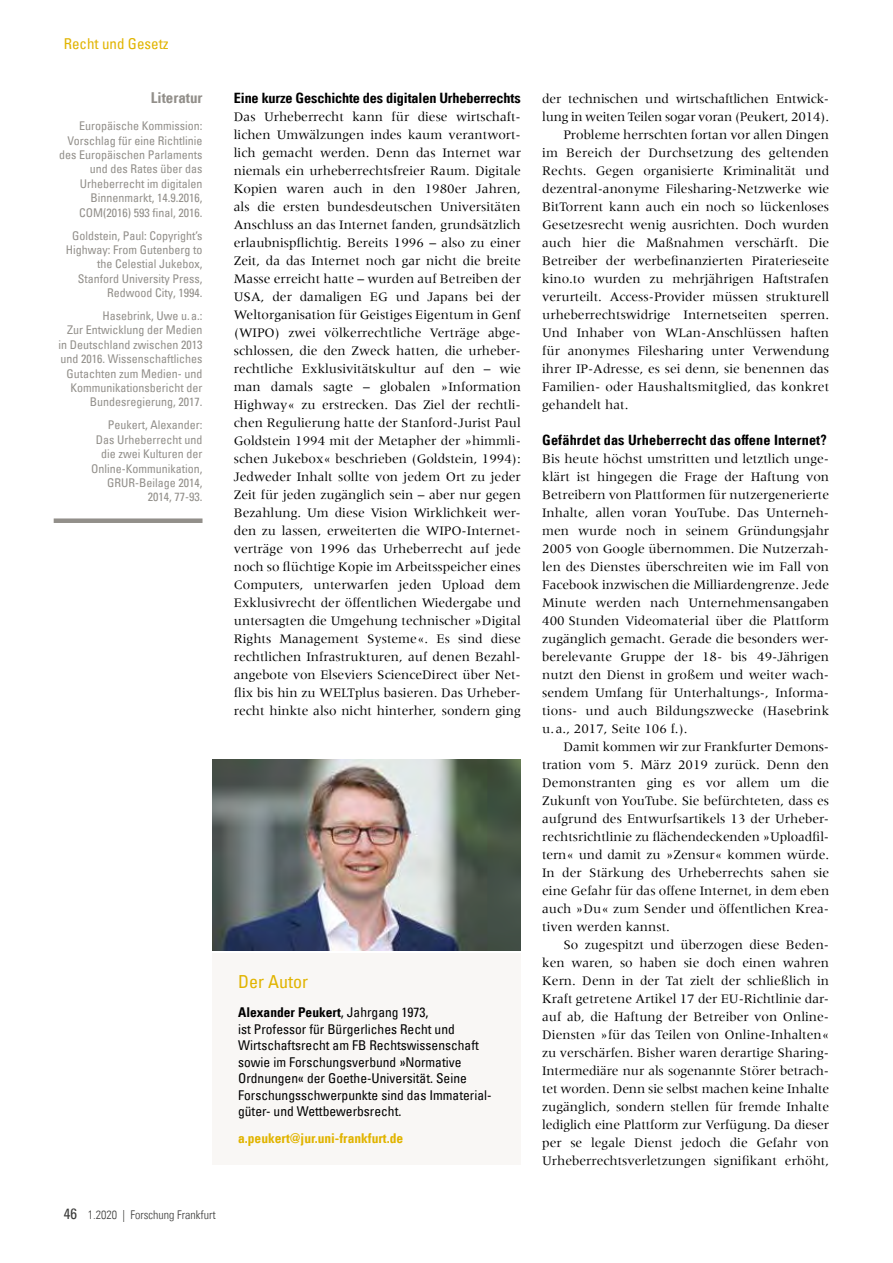
<style>
.page{position:relative;width:893px;height:1263px;background:#fff}
.page>*{position:absolute;margin:0;border:0;box-sizing:border-box;transform-origin:0 0}
.t1{font:condensed 18px "Univers Com 57";color:#e1b400}
.t2{font:condensed 15px "Univers Com 57";color:#e1b400}
.t3{font:15px "Univers Com 67 Bold Cond";color:#928f8a}
.t4{font:14.25px "Univers Com 67 Bold Cond";letter-spacing:-.01em;color:#000}
.t5{font:14.25px "Univers Com 67 Bold Cond";letter-spacing:.01em;color:#000}
.t6{font:13.5px/18px "Meridien";color:#000;text-align:justify}
.t7{font:condensed 13.5px/16.5px "Univers Com 57";color:#000}
.t8{font:13.5px "Univers Com 67 Bold Cond";color:#000}
.t9{font:13.5px "Univers Com 67 Bold Cond";color:#e1b400}
.t10{font:condensed 12px/14.4px "Univers Com 57";color:#928f8a;text-align:right}
.t11{font:12px "Univers Com 47 Light Cond";color:#3c3c3b}
.s1{font-family:"Univers Com 57";font-stretch:condensed}
.s2{font-family:"Univers Com 57";font-stretch:condensed;font-size:15px}
</style>
<div class="page">
<div style="left:54px;top:518px;width:149px;height:5px;background:#928f8a"></div>
<div style="left:213px;top:953px;width:308px;height:212px;background:#f9f7f5"></div>
<img style="left:213px;top:760px;width:308px;height:190px">
<p class="t2" style="left:64px;top:34px;width:106px">Recht und Gesetz</p>
<p class="t3" style="left:151px;top:89px;width:53px">Literatur</p>
<p class="t10" style="left:59px;top:119px;width:145px">Europäische Kommission:<br>Vorschlag für eine Richtlinie des Europäischen Parlaments und des Rates über das<br>Urheberrecht im digitalen<br>Binnenmarkt, 14.9.2016,<br>COM(2016) 593 final, 2016.</p>
<p class="t10" style="left:66px;top:228px;width:138px">Goldstein, Paul: Copyright’s<br>Highway: From Gutenberg to the Celestial Jukebox,<br>Stanford University Press,<br>Redwood City, 1994.</p>
<p class="t10" style="left:59px;top:308px;width:145px">Hasebrink, Uwe u. a.:<br>Zur Entwicklung der Medien in Deutschland zwischen 2013 und 2016. Wissenschaftliches<br>Gutachten zum Medien- und<br>Kommunikationsbericht der<br>Bundesregierung, 2017.</p>
<p class="t10" style="left:91px;top:418px;width:113px">Peukert, Alexander:<br>Das Urheberrecht und die zwei Kulturen der<br>Online-Kommunikation,<br>GRUR-Beilage 2014,<br>2014, 77-93.</p>
<p class="t4" style="left:234px;top:89px;width:288px">Eine kurze Geschichte des digitalen Urheberrechts</p>
<p class="t6" style="left:234px;top:108px;width:289px;text-align:left">Das Urheberrecht kann für diese wirtschaft&shy;lichen Umwälzungen indes kaum verantwort&shy;lich gemacht werden. Denn das Internet war niemals ein urheberrechtsfreier Raum. Digitale Kopien waren auch in den 1980er Jahren, als die ersten bundesdeutschen Universitäten Anschluss an das Internet fanden, grundsätzlich erlaubnispflichtig. Bereits 1996 – also zu einer Zeit, da das Internet noch gar nicht die breite Masse erreicht hatte – wurden auf Betreiben der USA, der damaligen EG und Japans bei der Weltorganisation für Geistiges Eigentum in Genf (WIPO) zwei völkerrechtliche Verträge abge&shy;schlossen, die den Zweck hatten, die urheber&shy;rechtliche Exklusivitätskultur auf den – wie man damals sagte – globalen »Information Highway« zu erstrecken. Das Ziel der rechtli&shy;chen Regulierung hatte der Stanford-Jurist Paul Goldstein 1994 mit der Metapher der »himmli&shy;schen Jukebox« beschrieben (Goldstein, 1994):<br>Jedweder Inhalt sollte von jedem Ort zu jeder Zeit für jeden zugänglich sein – aber nur gegen Bezahlung. Um diese Vision Wirklichkeit wer&shy;den zu lassen, erweiterten die WIPO-Internet&shy;verträge von 1996 das Urheberrecht auf jede noch so flüchtige Kopie im Arbeitsspeicher eines Computers, unterwarfen jeden Upload dem Exklusivrecht der öffentlichen Wiedergabe und untersagten die Umgehung technischer »Digital Rights Management Systeme«. Es sind diese rechtlichen Infrastrukturen, auf denen Bezahl&shy;angebote von Elseviers ScienceDirect über Net&shy;flix bis hin zu WELTplus basieren. Das Urheber&shy;recht hinkte also nicht hinterher, sondern ging</p>
<h1 class="t1" style="left:238px;top:970px;width:71px">Der Autor</h1>
<p class="t8" style="left:238px;top:1004px;width:192px">Alexander Peukert<span class="s1">, Jahrgang 1973,</span></p>
<p class="t7" style="left:238px;top:1021px;width:255px">ist Professor für Bürgerliches Recht und Wirtschaftsrecht am FB Rechtswissenschaft sowie im Forschungsverbund »Normative Ordnungen« der Goethe-Universität. Seine Forschungsschwerpunkte sind das Immaterial&shy;güter- und Wettbewerbsrecht.</p>
<p class="t9" style="left:238px;top:1130px;width:167px">a.peukert@jur.uni-frankfurt.de</p>
<p class="t11" style="left:64px;top:1208px;width:153px"><span class="s2">46</span> 1.2020 | Forschung Frankfurt</p>
<p class="t6" style="left:542px;top:90px;width:289px">der technischen und wirtschaftlichen Entwick-</p>
<p class="t6" style="left:542px;top:108px;width:289px">lung in weiten Teilen sogar voran (Peukert, 2014).</p>
<p class="t6" style="left:563px;top:125px;width:267px">Probleme herrschten fortan vor allen Dingen</p>
<p class="t6" style="left:542px;top:143px;width:288px">im Bereich der Durchsetzung des geltenden</p>
<p class="t6" style="left:542px;top:161px;width:289px">Rechts. Gegen organisierte Kriminalität und</p>
<p class="t6" style="left:542px;top:179px;width:289px">dezentral-anonyme Filesharing-Netzwerke wie</p>
<p class="t6" style="left:542px;top:197px;width:289px">BitTorrent kann auch ein noch so lückenloses</p>
<p class="t6" style="left:542px;top:215px;width:289px">Gesetzesrecht wenig ausrichten. Doch wurden</p>
<p class="t6" style="left:542px;top:233px;width:288px">auch hier die Maßnahmen verschärft. Die</p>
<p class="t6" style="left:542px;top:251px;width:289px">Betreiber der werbefinanzierten Piraterieseite</p>
<p class="t6" style="left:542px;top:269px;width:288px">kino.to wurden zu mehrjährigen Haftstrafen</p>
<p class="t6" style="left:542px;top:287px;width:288px">verurteilt. Access-Provider müssen strukturell</p>
<p class="t6" style="left:542px;top:305px;width:289px">urheberrechtswidrige Internetseiten sperren.</p>
<p class="t6" style="left:542px;top:323px;width:289px">Und Inhaber von WLan-Anschlüssen haften</p>
<p class="t6" style="left:542px;top:341px;width:288px">für anonymes Filesharing unter Verwendung</p>
<p class="t6" style="left:542px;top:359px;width:288px">ihrer IP-Adresse, es sei denn, sie benennen das</p>
<p class="t6" style="left:542px;top:377px;width:288px">Familien- oder Haushaltsmitglied, das konkret</p>
<p class="t6" style="left:542px;top:395px;width:88px">gehandelt hat.</p>
<p class="t5" style="left:542px;top:431px;width:286px">Gefährdet das Urheberrecht das offene Internet?</p>
<p class="t6" style="left:542px;top:450px;width:289px">Bis heute höchst umstritten und letztlich unge&shy;klärt ist hingegen die Frage der Haftung von Betreibern von Plattformen für nutzergenerierte Inhalte, allen voran YouTube. Das Unterneh&shy;men wurde noch in seinem Gründungsjahr 2005 von Google übernommen. Die Nutzerzah&shy;len des Dienstes überschreiten wie im Fall von Facebook inzwischen die Milliardengrenze. Jede Minute werden nach Unternehmensangaben 400 Stunden Videomaterial über die Plattform zugänglich gemacht. Gerade die besonders wer&shy;berelevante Gruppe der 18- bis 49-Jährigen nutzt den Dienst in großem und weiter wach&shy;sendem Umfang für Unterhaltungs-, Informa&shy;tions- und auch Bildungszwecke (Hasebrink u.a., 2017, Seite 106 f.).</p>
<p class="t6" style="left:542px;top:738px;width:289px;text-indent:21px">Damit kommen wir zur Frankfurter Demons&shy;tration vom 5. März 2019 zurück. Denn den Demonstranten ging es vor allem um die Zukunft von YouTube. Sie befürchteten, dass es aufgrund des Entwurfsartikels 13 der Urheber&shy;rechtsrichtlinie zu flächendeckenden »Uploadfil&shy;tern« und damit zu »Zensur« kommen würde.<br>In der Stärkung des Urheberrechts sahen sie eine Gefahr für das offene Internet, in dem eben auch »Du« zum Sender und öffentlichen Krea&shy;tiven werden kannst.</p>
<p class="t6" style="left:542px;top:936px;width:289px;text-indent:21px">So zugespitzt und überzogen diese Beden&shy;ken waren, so haben sie doch einen wahren Kern. Denn in der Tat zielt der schließlich in Kraft getretene Artikel 17 der EU-Richtlinie dar&shy;auf ab, die Haftung der Betreiber von Online-Diensten »für das Teilen von Online-Inhalten« zu verschärfen. Bisher waren derartige Sharing-Intermediäre nur als sogenannte Störer betrach&shy;tet worden. Denn sie selbst machen keine Inhalte zugänglich, sondern stellen für fremde Inhalte lediglich eine Plattform zur Verfügung. Da dieser per se legale Dienst jedoch die Gefahr von Urheberrechtsverletzungen signifikant erhöht,</p>
</div>
